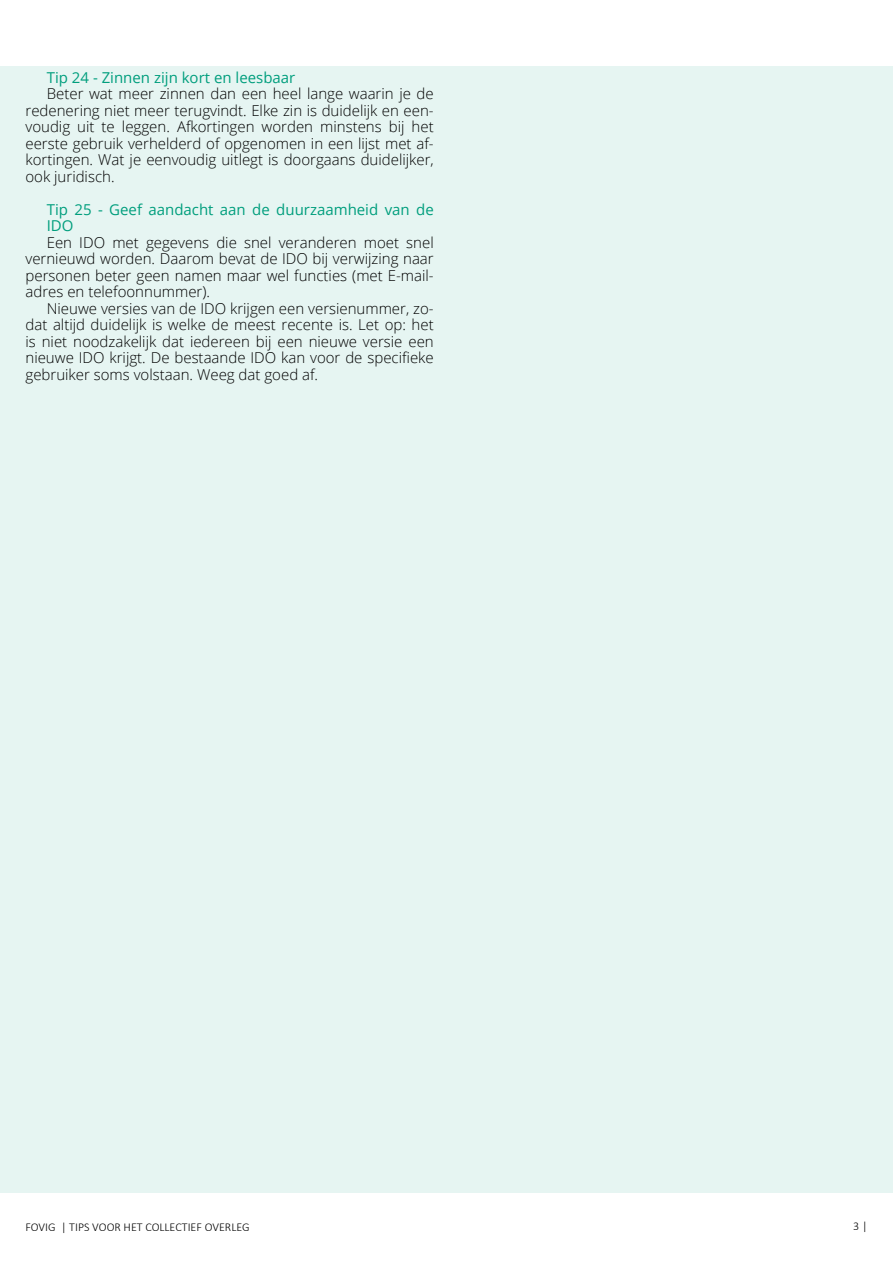
<style>
.page{position:relative;width:893px;height:1263px;background:#fff}
.page>*{position:absolute;margin:0;border:0;box-sizing:border-box;transform-origin:0 0}
.t1{font:300 15px/16.5px "Open Sans";color:#000;text-align:justify}
.t2{font:15px/16.5px "Open Sans";color:#009e7d}
.t3{font:300 12px "Calibri";color:#000}
</style>
<div class="page">
<div style="left:0;top:66px;width:893px;height:1127px;background:#e6f5f2"></div>
<p class="t2" style="left:47px;top:68px;width:250px">Tip 24 - Zinnen zijn kort en leesbaar</p>
<p class="t1" style="left:26px;top:85px;width:410px;text-indent:21px">Beter wat meer zinnen dan een heel lange waarin je de redenering niet meer terugvindt. Elke zin is duidelijk en een&shy;voudig uit te leggen. Afkortingen worden minstens bij het eerste gebruik verhelderd of opgenomen in een lijst met af&shy;kortingen. Wat je eenvoudig uitlegt is doorgaans duidelijker, ook juridisch.</p>
<p class="t2" style="left:47px;top:200px;width:388px">Tip 25 - Geef aandacht aan de duurzaamheid van de<br>IDO</p>
<p class="t1" style="left:26px;top:233px;width:410px;text-indent:21px">Een IDO met gegevens die snel veranderen moet snel vernieuwd worden. Daarom bevat de IDO bij verwijzing naar personen beter geen namen maar wel functies (met E-mail&shy;adres en telefoonnummer).</p>
<p class="t1" style="left:26px;top:299px;width:410px;text-indent:21px">Nieuwe versies van de IDO krijgen een versienummer, zo&shy;dat altijd duidelijk is welke de meest recente is. Let op: het is niet noodzakelijk dat iedereen bij een nieuwe versie een nieuwe IDO krijgt. De bestaande IDO kan voor de specifieke gebruiker soms volstaan. Weeg dat goed af.</p>
<p class="t3" style="left:26px;top:1219px;width:226px">FOVIG | TIPS VOOR HET COLLECTIEF OVERLEG</p>
<p class="t3" style="left:853px;top:1219px;width:16px">3 |</p>
</div>
